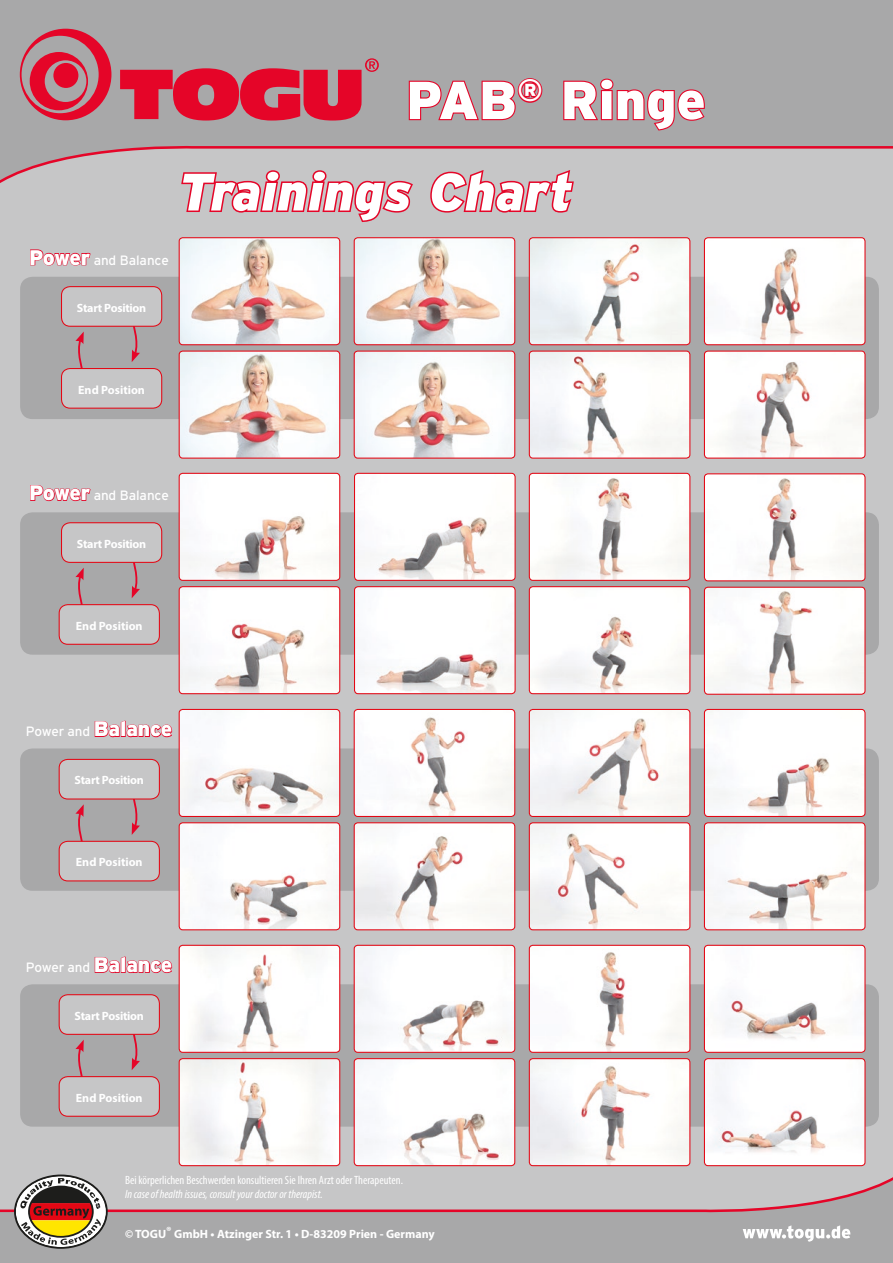
<style>
.page{position:relative;width:893px;height:1263px;background:#fff}
.page>*{position:absolute;margin:0;border:0;box-sizing:border-box;transform-origin:0 0}
.t1{font:900 53.25px "Interstate";color:#fff}
.t2{font:italic 900 52.5px "Interstate";color:#fff}
.t3{font:13.5px "Interstate";letter-spacing:-.005em;color:#fff}
.t4{font:700 12px "Myriad Pro";color:#fff}
.t5{font:condensed 12px "Myriad Pro";color:#fff}
.t6{font:700 12px "Myriad Pro";letter-spacing:-.02em;color:#fff}
.t7{font:italic condensed 12px "Myriad Pro";color:#fff}
.s1{font-weight:900;font-size:21px}
</style>
<div class="page">
<div style="left:0;top:132px;width:893px;height:1131px;background:#c6c6c7"></div>
<svg style="left:0;top:0;width:893px;height:183px"></svg>
<svg style="left:120px;top:58px;width:259px;height:63px;background:#ca4b60"></svg>
<svg style="left:20px;top:29px;width:91px;height:91px;background:#c16473"></svg>
<div style="left:53px;top:63px;width:25px;height:25px;background:#e50528;border-radius:50%"></div>
<svg style="left:0;top:1163px;width:893px;height:100px"></svg>
<svg style="left:743px;top:1225px;width:107px;height:17px;background:#c7c7c7"></svg>
<svg style="left:8px;top:1170px;width:105px;height:83px"></svg>
<svg style="left:179px;top:169px;width:236px;height:53px"></svg>
<svg style="left:429px;top:168px;width:147px;height:45px"></svg>
<div style="left:20px;top:984px;width:859px;height:143px;background:#a8a8a9;border-radius:12px"></div>
<img style="left:179px;top:945px;width:161px;height:107px">
<div style="left:179px;top:945px;width:161px;height:108px;border:1px solid #e40714;border-radius:4px"></div>
<img style="left:354px;top:945px;width:161px;height:107px">
<div style="left:354px;top:945px;width:161px;height:108px;border:1px solid #e40714;border-radius:4px"></div>
<img style="left:529px;top:945px;width:161px;height:107px">
<div style="left:529px;top:945px;width:161px;height:108px;border:1px solid #e40714;border-radius:4px"></div>
<img style="left:179px;top:1059px;width:161px;height:107px">
<div style="left:179px;top:1058px;width:161px;height:108px;border:1px solid #e40714;border-radius:4px"></div>
<img style="left:354px;top:1059px;width:161px;height:107px">
<div style="left:354px;top:1058px;width:161px;height:108px;border:1px solid #e40714;border-radius:4px"></div>
<img style="left:529px;top:1059px;width:161px;height:107px">
<div style="left:529px;top:1058px;width:161px;height:108px;border:1px solid #e40714;border-radius:4px"></div>
<img style="left:704px;top:945px;width:161px;height:107px">
<div style="left:704px;top:945px;width:161px;height:108px;border:1px solid #e40714;border-radius:4px"></div>
<img style="left:704px;top:1059px;width:161px;height:107px">
<div style="left:704px;top:1058px;width:161px;height:108px;border:1px solid #e40714;border-radius:4px"></div>
<svg style="left:75px;top:1040px;width:9px;height:36px"></svg>
<svg style="left:131px;top:1035px;width:9px;height:35px"></svg>
<div style="left:59px;top:995px;width:100px;height:39px;background:#c6c6c7;border-radius:9px"></div>
<div style="left:59px;top:994px;width:101px;height:41px;border:1px solid #e40714;border-radius:9px"></div>
<div style="left:59px;top:1076px;width:100px;height:40px;background:#c6c6c7;border-radius:9px"></div>
<div style="left:59px;top:1076px;width:101px;height:41px;border:1px solid #e40714;border-radius:9px"></div>
<div style="left:20px;top:748px;width:859px;height:143px;background:#a8a8a9;border-radius:12px"></div>
<img style="left:179px;top:709px;width:161px;height:107px">
<div style="left:179px;top:709px;width:161px;height:108px;border:1px solid #e40714;border-radius:4px"></div>
<img style="left:354px;top:709px;width:161px;height:107px">
<div style="left:354px;top:709px;width:161px;height:108px;border:1px solid #e40714;border-radius:4px"></div>
<img style="left:529px;top:709px;width:161px;height:107px">
<div style="left:529px;top:709px;width:161px;height:108px;border:1px solid #e40714;border-radius:4px"></div>
<img style="left:179px;top:823px;width:161px;height:107px">
<div style="left:179px;top:822px;width:161px;height:108px;border:1px solid #e40714;border-radius:4px"></div>
<img style="left:354px;top:823px;width:161px;height:107px">
<div style="left:354px;top:822px;width:161px;height:108px;border:1px solid #e40714;border-radius:4px"></div>
<img style="left:529px;top:823px;width:161px;height:107px">
<div style="left:529px;top:822px;width:161px;height:108px;border:1px solid #e40714;border-radius:4px"></div>
<img style="left:704px;top:709px;width:161px;height:107px">
<div style="left:704px;top:709px;width:161px;height:108px;border:1px solid #e40714;border-radius:4px"></div>
<img style="left:704px;top:823px;width:161px;height:107px">
<div style="left:704px;top:822px;width:161px;height:108px;border:1px solid #e40714;border-radius:4px"></div>
<svg style="left:75px;top:804px;width:10px;height:37px"></svg>
<svg style="left:131px;top:799px;width:9px;height:36px"></svg>
<div style="left:59px;top:759px;width:100px;height:40px;background:#c6c6c7;border-radius:9px"></div>
<div style="left:59px;top:759px;width:101px;height:40px;border:1px solid #e40714;border-radius:9px"></div>
<div style="left:59px;top:841px;width:100px;height:40px;background:#c6c6c7;border-radius:9px"></div>
<div style="left:59px;top:841px;width:101px;height:40px;border:1px solid #e40714;border-radius:9px"></div>
<div style="left:20px;top:512px;width:859px;height:143px;background:#a8a8a9;border-radius:12px"></div>
<img style="left:179px;top:473px;width:161px;height:107px">
<div style="left:179px;top:473px;width:161px;height:108px;border:1px solid #e40714;border-radius:4px"></div>
<img style="left:529px;top:473px;width:161px;height:107px">
<div style="left:529px;top:473px;width:161px;height:108px;border:1px solid #e40714;border-radius:4px"></div>
<img style="left:179px;top:587px;width:161px;height:107px">
<div style="left:179px;top:586px;width:161px;height:108px;border:1px solid #e40714;border-radius:4px"></div>
<img style="left:529px;top:587px;width:161px;height:107px">
<div style="left:529px;top:586px;width:161px;height:108px;border:1px solid #e40714;border-radius:4px"></div>
<img style="left:354px;top:473px;width:161px;height:107px">
<div style="left:354px;top:473px;width:162px;height:108px;border:1px solid #e40714;border-radius:4px"></div>
<img style="left:354px;top:587px;width:161px;height:107px">
<div style="left:354px;top:586px;width:162px;height:108px;border:1px solid #e40714;border-radius:4px"></div>
<img style="left:704px;top:474px;width:161px;height:107px">
<div style="left:704px;top:473px;width:161px;height:108px;border:1px solid #e40714;border-radius:4px"></div>
<img style="left:704px;top:587px;width:161px;height:107px">
<div style="left:704px;top:587px;width:161px;height:108px;border:1px solid #e40714;border-radius:4px"></div>
<svg style="left:75px;top:568px;width:9px;height:36px"></svg>
<svg style="left:131px;top:563px;width:9px;height:35px"></svg>
<div style="left:62px;top:523px;width:100px;height:39px;background:#c6c6c7;border-radius:9px"></div>
<div style="left:61px;top:522px;width:101px;height:41px;border:1px solid #e40714;border-radius:9px"></div>
<div style="left:59px;top:605px;width:100px;height:39px;background:#c6c6c7;border-radius:9px"></div>
<div style="left:59px;top:604px;width:101px;height:41px;border:1px solid #e40714;border-radius:9px"></div>
<div style="left:20px;top:277px;width:859px;height:142px;background:#a8a8a9;border-radius:12px"></div>
<img style="left:179px;top:238px;width:161px;height:107px">
<div style="left:179px;top:237px;width:161px;height:108px;border:1px solid #e40714;border-radius:4px"></div>
<img style="left:354px;top:238px;width:161px;height:107px">
<div style="left:354px;top:237px;width:161px;height:108px;border:1px solid #e40714;border-radius:4px"></div>
<img style="left:529px;top:238px;width:161px;height:107px">
<div style="left:529px;top:237px;width:161px;height:108px;border:1px solid #e40714;border-radius:4px"></div>
<img style="left:704px;top:238px;width:161px;height:107px">
<div style="left:704px;top:237px;width:161px;height:108px;border:1px solid #e40714;border-radius:4px"></div>
<img style="left:179px;top:351px;width:161px;height:107px">
<div style="left:179px;top:351px;width:161px;height:108px;border:1px solid #e40714;border-radius:4px"></div>
<img style="left:354px;top:351px;width:161px;height:107px">
<div style="left:354px;top:351px;width:161px;height:108px;border:1px solid #e40714;border-radius:4px"></div>
<img style="left:529px;top:351px;width:161px;height:107px">
<div style="left:529px;top:351px;width:161px;height:108px;border:1px solid #e40714;border-radius:4px"></div>
<img style="left:704px;top:351px;width:161px;height:107px">
<div style="left:704px;top:351px;width:161px;height:108px;border:1px solid #e40714;border-radius:4px"></div>
<svg style="left:75px;top:332px;width:9px;height:36px"></svg>
<svg style="left:131px;top:327px;width:9px;height:35px"></svg>
<div style="left:62px;top:287px;width:100px;height:39px;background:#c6c6c7;border-radius:9px"></div>
<div style="left:61px;top:286px;width:101px;height:41px;border:1px solid #e40714;border-radius:9px"></div>
<div style="left:62px;top:368px;width:100px;height:40px;background:#c6c6c7;border-radius:9px"></div>
<div style="left:61px;top:368px;width:101px;height:41px;border:1px solid #e40714;border-radius:9px"></div>
<svg style="left:94px;top:956px;width:79px;height:18px"></svg>
<svg style="left:30px;top:485px;width:61px;height:17px"></svg>
<svg style="left:30px;top:249px;width:61px;height:17px"></svg>
<svg style="left:94px;top:720px;width:79px;height:18px"></svg>
<svg style="left:408px;top:77px;width:135px;height:45px;background:#b77d87"></svg>
<svg style="left:562px;top:77px;width:144px;height:55px;background:#b4858d"></svg>
<h1 class="t1" style="left:406px;top:70px;width:301px">PAB<sup>®</sup> Ringe</h1>
<p class="t3" style="left:29px;top:252px;width:141px"><span class="s1">Power</span> and Balance</p>
<h2 class="t2" style="left:178px;top:162px;width:396px">Trainings Chart</h2>
<p class="t6" style="left:77px;top:300px;width:71px">Start Position</p>
<p class="t4" style="left:78px;top:382px;width:68px">End Position</p>
<p class="t3" style="left:29px;top:488px;width:141px"><span class="s1">Power</span> and Balance</p>
<p class="t6" style="left:77px;top:536px;width:71px">Start Position</p>
<p class="t4" style="left:76px;top:618px;width:68px">End Position</p>
<p class="t3" style="left:26px;top:724px;width:148px">Power and <span class="s1">Balance</span></p>
<p class="t6" style="left:75px;top:772px;width:71px">Start Position</p>
<p class="t4" style="left:76px;top:854px;width:68px">End Position</p>
<p class="t3" style="left:26px;top:960px;width:148px">Power and <span class="s1">Balance</span></p>
<p class="t6" style="left:75px;top:1008px;width:71px">Start Position</p>
<p class="t4" style="left:76px;top:1090px;width:68px">End Position</p>
<p class="t5" style="left:125px;top:1172px;width:280px">Bei körperlichen Beschwerden konsultieren Sie Ihren Arzt oder Therapeuten.</p>
<p class="t7" style="left:125px;top:1187px;width:199px">In case of health issues, consult your doctor or therapist.</p>
<p class="t4" style="left:125px;top:1226px;width:311px">© TOGU® GmbH • Atzinger Str. 1 • D-83209 Prien - Germany</p>
</div>
